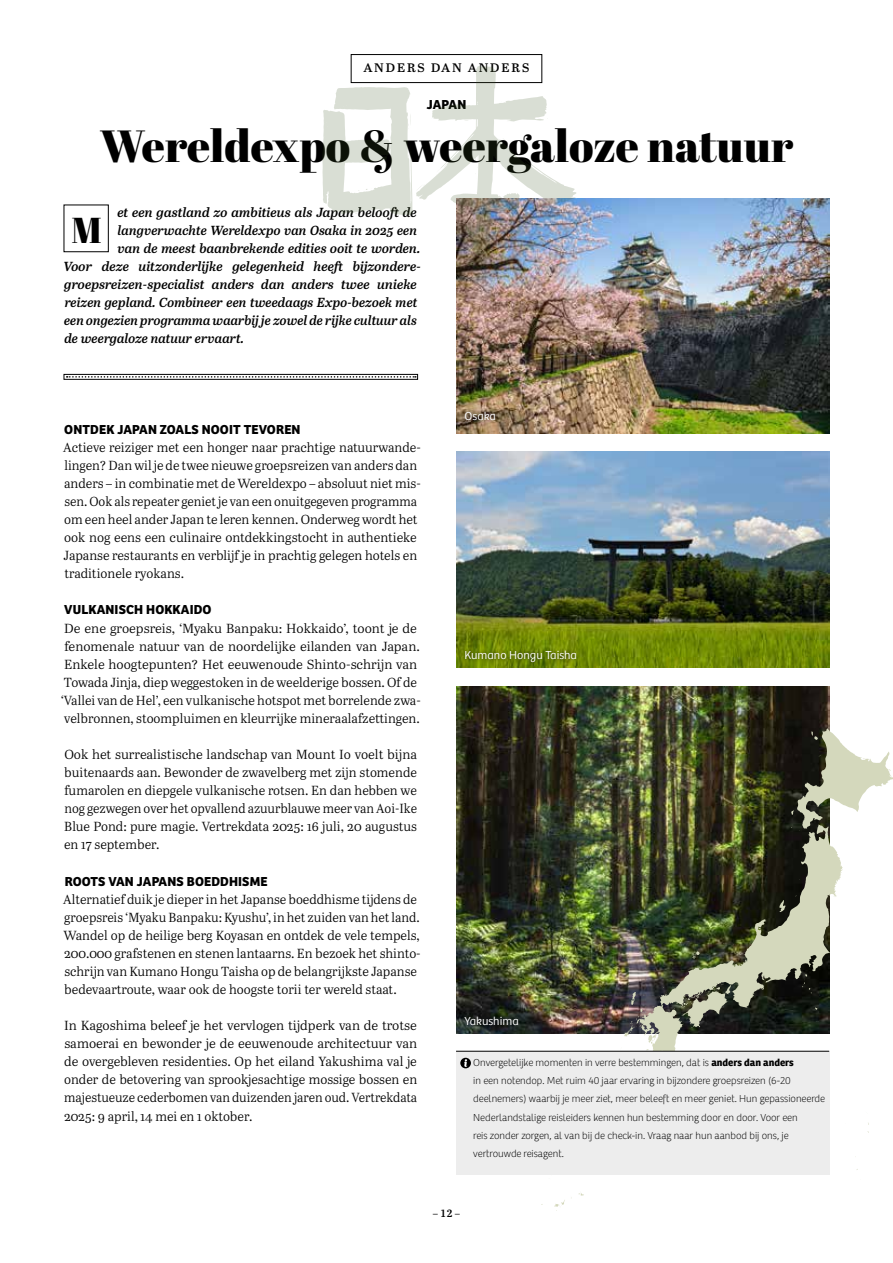
<style>
.page{position:relative;width:893px;height:1263px;background:#fff}
.page>*{position:absolute;margin:0;border:0;box-sizing:border-box;transform-origin:0 0}
.t1{font:45px "Abril Fatface";color:#000}
.t2{font:36px "Abril Fatface";color:#000}
.t3{font:16.2px "Abril Text";letter-spacing:.08em;color:#000}
.t4{font:700 13.5px "Bree";letter-spacing:.01em;color:#000}
.t5{font:13.2px/18px "Abril Text Lt";color:#000}
.t6{font:italic 600 13.2px "Abril Text";color:#000}
.t7{font:300 12px "Bree";color:#fff}
.t8{font:100 10.5px/18px "Bree";color:#000}
.t9{font:600 10.5px "Abril Text";color:#000}
.s1{font-weight:700}
</style>
<div class="page">
<div style="left:64px;top:374px;width:354px;height:5px;border:1px solid #000"></div>
<svg style="left:67px;top:376px;width:349px;height:2px"></svg>
<img style="left:456px;top:452px;width:373px;height:216px">
<img style="left:456px;top:199px;width:373px;height:235px">
<img style="left:456px;top:687px;width:373px;height:347px">
<div style="left:461px;top:407px;width:38px;height:17px;background:#000;opacity:.75"></div>
<div style="left:461px;top:646px;width:119px;height:20px;background:#000;opacity:.75"></div>
<div style="left:461px;top:1012px;width:61px;height:17px;background:#000;opacity:.75"></div>
<div style="left:351px;top:54px;width:191px;height:29px;border:1px solid #000"></div>
<img style="left:541px;top:728px;width:352px;height:483px">
<svg style="left:322px;top:66px;width:255px;height:190px"></svg>
<div style="left:456px;top:1052px;width:373px;height:123px;background:#ededed"></div>
<hr style="left:456px;top:1051px;width:373px;height:1px;background:#000">
<div style="left:460px;top:1058px;width:11px;height:10px;background:#000;border-radius:50%"></div>
<svg style="left:464px;top:1059px;width:3px;height:8px"></svg>
<p class="t3" style="left:363px;top:54px;width:168px">anders dan anders</p>
<p class="t4" style="left:427px;top:97px;width:41px">JAPAN</p>
<h1 class="t1" style="left:100px;top:115px;width:695px">Wereldexpo &amp; weergaloze natuur</h1>
<p class="t6" style="left:117px;top:202px;width:301px">et een gastland zo ambitieus als Japan belooft de</p>
<p class="t6" style="left:118px;top:221px;width:301px">langverwachte Wereldexpo van Osaka in 2025 een</p>
<p class="t6" style="left:117px;top:239px;width:304px">van de meest baanbrekende edities ooit te worden.</p>
<p class="t6" style="left:64px;top:257px;width:359px">Voor deze uitzonderlijke gelegenheid heeft bijzondere-</p>
<p class="t6" style="left:64px;top:275px;width:354px">groepsreizen-specialist anders dan anders twee unieke</p>
<p class="t6" style="left:65px;top:293px;width:354px">reizen gepland. Combineer een tweedaags Expo-bezoek met</p>
<p class="t6" style="left:64px;top:311px;width:354px">een ongezien programma waarbij je zowel de rijke cultuur als</p>
<p class="t6" style="left:64px;top:329px;width:181px">de weergaloze natuur ervaart.</p>
<h2 class="t2" style="left:72px;top:204px;width:32px">M</h2>
<p class="t4" style="left:64px;top:421px;width:238px">ONTDEK JAPAN ZOALS NOOIT TEVOREN</p>
<p class="t5" style="left:63px;top:438px;width:359px">Actieve reiziger met een honger naar prachtige natuurwande&shy;lingen? Dan wil je de twee nieuwe groepsreizen van anders dan anders – in combinatie met de Wereldexpo – absoluut niet mis&shy;sen. Ook als repeater geniet je van een onuitgegeven programma om een heel ander Japan te leren kennen. Onderweg wordt het ook nog eens een culinaire ontdekkingstocht in authentieke Japanse restaurants en verblijf je in prachtig gelegen hotels en traditionele ryokans.</p>
<p class="t4" style="left:64px;top:602px;width:149px">VULKANISCH HOKKAIDO</p>
<p class="t5" style="left:61px;top:618px;width:361px">De ene groepsreis, ‘Myaku Banpaku: Hokkaido’, toont je de fenomenale natuur van de noordelijke eilanden van Japan.<br>Enkele hoogtepunten? Het eeuwenoude Shinto-schrijn van Towada Jinja, diep weggestoken in de weelderige bossen. Of de ‘Vallei van de Hel’, een vulkanische hotspot met borrelende zwa&shy;velbronnen, stoompluimen en kleurrijke mineraalafzettingen.</p>
<p class="t5" style="left:64px;top:745px;width:355px;text-align:justify">Ook het surrealistische landschap van Mount Io voelt bijna buitenaards aan. Bewonder de zwavelberg met zijn stomende fumarolen en diepgele vulkanische rotsen. En dan hebben we nog gezwegen over het opvallend azuurblauwe meer van Aoi-Ike Blue Pond: pure magie. Vertrekdata 2025: 16 juli, 20 augustus en 17 september.</p>
<p class="t4" style="left:65px;top:873px;width:204px">ROOTS VAN JAPANS BOEDDHISME</p>
<p class="t5" style="left:63px;top:889px;width:359px">Alternatief duik je dieper in het Japanse boeddhisme tijdens de groepsreis ‘Myaku Banpaku: Kyushu’, in het zuiden van het land.<br>Wandel op de heilige berg Koyasan en ontdek de vele tempels, 200.000 grafstenen en stenen lantaarns. En bezoek het shinto&shy;schrijn van Kumano Hongu Taisha op de belangrijkste Japanse bedevaartroute, waar ook de hoogste torii ter wereld staat.</p>
<p class="t5" style="left:64px;top:1016px;width:355px;text-align:justify">In Kagoshima beleef je het vervlogen tijdperk van de trotse samoerai en bewonder je de eeuwenoude architectuur van de overgebleven residenties. Op het eiland Yakushima val je onder de betovering van sprookjesachtige mossige bossen en majestueuze cederbomen van duizenden jaren oud. Vertrekdata 2025: 9 april, 14 mei en 1 oktober.</p>
<p class="t7" style="left:465px;top:409px;width:33px">Osaka</p>
<p class="t7" style="left:465px;top:648px;width:114px">Kumano Hongu Taisha</p>
<p class="t7" style="left:465px;top:1014px;width:56px">Yakushima</p>
<p class="t8" style="left:473px;top:1054px;width:353px">Onvergetelijke momenten in verre bestemmingen, dat is <span class="s1">anders dan anders<br></span>in een notendop. Met ruim 40 jaar ervaring in bijzondere groepsreizen (6-20 deelnemers) waarbij je meer ziet, meer beleeft en meer geniet. Hun gepassioneerde Nederlandstalige reisleiders kennen hun bestemming door en door. Voor een<br>reis zonder zorgen, al van bij de check-in. Vraag naar hun aanbod bij ons, je vertrouwde reisagent.</p>
<p class="t9" style="left:433px;top:1206px;width:29px">– 12 –</p>
</div>
